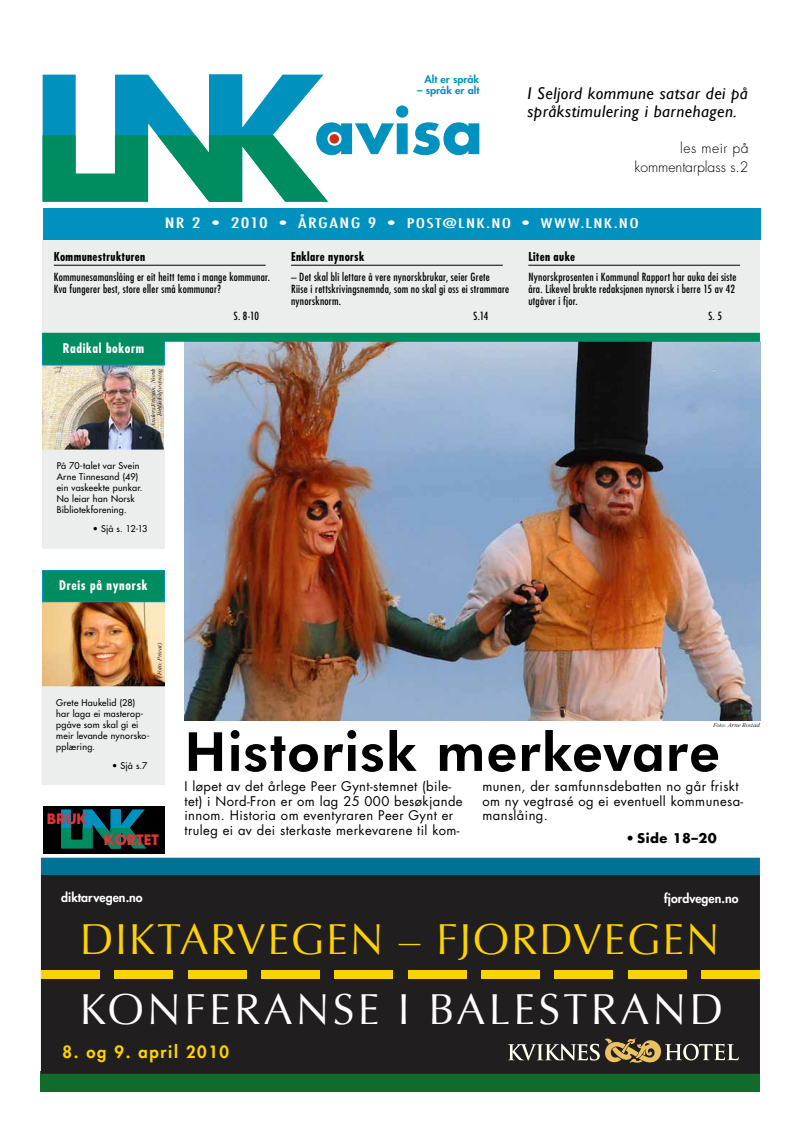
<style>
.page{position:relative;width:811px;height:1134px;background:#fff}
.page>*{position:absolute;margin:0;border:0;box-sizing:border-box;transform-origin:0 0}
.t1{font:700 60px "Futura";color:#0091be}
.t2{font:800 54px "Futura BT";letter-spacing:.015em;color:#000}
.t3{font:43.3px "Optima";letter-spacing:.04em;color:#fed200}
.t4{font:43.3px "Optima";letter-spacing:.075em;color:#fff}
.t5{font:italic 17px/18px "Gill Sans";letter-spacing:.03em;color:#000}
.t6{font:800 16.5px "Futura";letter-spacing:.1em;color:#fed200}
.t7{font:300 14px/18.8px "Futura Std";color:#000;text-align:right}
.t8{font:700 14px "Futura";color:#de353a}
.t9{font:13px/14.5px "Futura Std";letter-spacing:.03em;color:#000}
.t10{font:500 condensed 13px "Futura";letter-spacing:.075em;color:#fff;scale:1.5 1}
.t11{font:700 condensed 13px "Futura Std";letter-spacing:.05em;color:#fff}
.t12{font:700 13px "Futura Std";letter-spacing:.035em;color:#000}
.t13{font:800 12.4px "Futura";color:#fff}
.t14{font:700 condensed 12px "Futura Std";letter-spacing:.025em;color:#000}
.t15{font:condensed 11px/12px "Futura Std";letter-spacing:.02em;color:#000}
.t16{font:800 10px "Futura";color:#0091be;scale:1.08 1}
.t17{font:500 9px/11px "Futura Std";letter-spacing:.025em;color:#000}
.t18{font:italic 300 6px/6.6px "ITC Garamond Std";letter-spacing:.015em;color:#000;text-align:right}
.s1{font-size:14px}
.s2{font-weight:500}
</style>
<div class="page">
<svg style="left:43px;top:75px;width:285px;height:127px"></svg>
<div style="left:329px;top:134px;width:10px;height:10px;background:#d32c17;border-radius:50%"></div>
<img style="left:43px;top:602px;width:121px;height:85px">
<img style="left:184px;top:342px;width:576px;height:379px">
<img style="left:42px;top:365px;width:122px;height:85px">
<div style="left:43px;top:450px;width:121px;height:98px;background:#eceded"></div>
<div style="left:43px;top:806px;width:121px;height:47px;background:#000"></div>
<svg style="left:61px;top:809px;width:85px;height:39px"></svg>
<div style="left:43px;top:334px;width:121px;height:31px;background:#008c61"></div>
<div style="left:43px;top:334px;width:121px;height:31px;border:1px solid #0091be"></div>
<div style="left:42px;top:239px;width:718px;height:94px;background:#eceded"></div>
<hr style="left:54px;top:265px;width:211px;height:1px;background:#000">
<hr style="left:291px;top:265px;width:212px;height:1px;background:#000">
<hr style="left:528px;top:265px;width:212px;height:1px;background:#000">
<div style="left:43px;top:208px;width:717px;height:31px;background:#0091be"></div>
<div style="left:42px;top:333px;width:718px;height:9px;background:#008c61"></div>
<div style="left:42px;top:687px;width:122px;height:97px;background:#eceded"></div>
<div style="left:43px;top:570px;width:121px;height:32px;background:#008c61"></div>
<div style="left:43px;top:570px;width:121px;height:32px;border:1px solid #0091be"></div>
<div style="left:41px;top:1071px;width:719px;height:20px;background:#116c2b"></div>
<div style="left:41px;top:858px;width:719px;height:18px;background:#007297"></div>
<div style="left:41px;top:875px;width:719px;height:199px;background:#211e20"></div>
<div style="left:41px;top:970px;width:59px;height:9px;background:#fed200"></div>
<div style="left:334px;top:970px;width:59px;height:9px;background:#fed200"></div>
<div style="left:261px;top:970px;width:59px;height:9px;background:#fed200"></div>
<div style="left:114px;top:970px;width:59px;height:9px;background:#fed200"></div>
<div style="left:188px;top:970px;width:58px;height:9px;background:#fed200"></div>
<div style="left:408px;top:970px;width:58px;height:9px;background:#fed200"></div>
<div style="left:701px;top:970px;width:59px;height:9px;background:#fed200"></div>
<div style="left:628px;top:970px;width:58px;height:9px;background:#fed200"></div>
<div style="left:481px;top:970px;width:59px;height:9px;background:#fed200"></div>
<div style="left:554px;top:970px;width:59px;height:9px;background:#fed200"></div>
<svg style="left:508px;top:1038px;width:230px;height:25px"></svg>
<p class="t16" style="left:424px;top:73px;width:52px">Alt er språk</p>
<p class="t16" style="left:417px;top:84px;width:59px">– språk er alt</p>
<h1 class="t1" style="left:315px;top:90px;width:170px">avisa</h1>
<h3 class="t5" style="left:527px;top:84px;width:222px">I Seljord kommune satsar dei på språkstimulering i barnehagen.</h3>
<p class="t7" style="left:634px;top:139px;width:116px">les meir på kommentarplass s.2</p>
<p class="t10" style="left:165px;top:215px;width:317px"><span class="s1">NR 2 • 2010 • ÅRGANG 9 •</span> POST@LNK.NO <span class="s1">•</span> WWW.LNK.NO</p>
<p class="t14" style="left:54px;top:249px;width:93px">Kommunestrukturen</p>
<p class="t15" style="left:54px;top:271px;width:218px">Kommunesamanslåing er eit heitt tema i mange kommunar.<br>Kva fungerer best, store eller små kommunar?</p>
<p class="t15" style="left:234px;top:310px;width:27px">S. 8-10</p>
<p class="t11" style="left:63px;top:340px;width:83px">Radikal bokorm</p>
<p class="t18" style="left:150px;top:441px;width:75px;rotate:-90deg">Foto: Anders Ericson, Norsk<br>Bibliotekforeining</p>
<p class="t17" style="left:57px;top:460px;width:87px">På 70-talet var Svein<br>Arne Tinnesand (49) ein vaskeekte punkar.<br>No leiar han Norsk<br>Bibliotekforening.</p>
<p class="t17" style="left:93px;top:524px;width:56px">• Sjå s. 12-13</p>
<p class="t11" style="left:59px;top:577px;width:90px">Dreis på nynorsk</p>
<p class="t18" style="left:156px;top:678px;width:37px;rotate:-90deg">(Foto: Privat)</p>
<p class="t14" style="left:291px;top:249px;width:75px">Enklare nynorsk</p>
<p class="t15" style="left:291px;top:271px;width:220px">– Det skal bli lettare å vere nynorskbrukar, seier Grete<br>Riise i rettskrivingsnemnda, som no skal gi oss ei strammare nynorsknorm.</p>
<p class="t15" style="left:473px;top:310px;width:16px">S.14</p>
<p class="t14" style="left:528px;top:249px;width:48px">Liten auke</p>
<p class="t15" style="left:528px;top:271px;width:210px">Nynorskprosenten i Kommunal Rapport har auka dei siste åra. Likevel brukte redaksjonen nynorsk i berre 15 av 42 utgåver i fjor.</p>
<p class="t15" style="left:708px;top:310px;width:15px">S. 5</p>
<p class="t17" style="left:56px;top:697px;width:95px">Grete Haukelid (28) har laga ei masterop&shy;pgåve som skal gi ei meir levande nynorsko&shy;pplæring.</p>
<p class="t17" style="left:112px;top:760px;width:37px">• Sjå s.7</p>
<p class="t8" style="left:47px;top:808px;width:42px">BRUK</p>
<p class="t8" style="left:104px;top:830px;width:57px">KORTET</p>
<p class="t18" style="left:713px;top:722px;width:48px">Foto: Arne Rostad</p>
<h2 class="t2" style="left:184px;top:719px;width:537px">Historisk merkevare</h2>
<p class="t9" style="left:184px;top:779px;width:280px">I løpet av det årlege Peer Gynt-stemnet (bile&shy;tet) i Nord-Fron er om lag 25 000 besøkjande innom. Historia om eventyraren Peer Gynt er truleg ei av dei sterkaste merkevarene til kom-</p>
<p class="t9" style="left:482px;top:779px;width:262px">munen, der samfunnsdebatten no går friskt om ny vegtrasé og ei eventuell kommunesa&shy;manslåing.</p>
<p class="t12" style="left:626px;top:829px;width:92px"><span class="s2">•</span> Side 18–20</p>
<p class="t13" style="left:61px;top:889px;width:83px">diktarvegen.no</p>
<h3 class="t3" style="left:80px;top:914px;width:641px">DIKTARVEGEN – FJORDVEGEN</h3>
<p class="t13" style="left:664px;top:890px;width:76px">fjordvegen.no</p>
<h3 class="t4" style="left:80px;top:984px;width:645px">KONFERANSE I BALESTRAND</h3>
<h3 class="t6" style="left:62px;top:1041px;width:168px">8. og 9. april 2010</h3>
</div>
